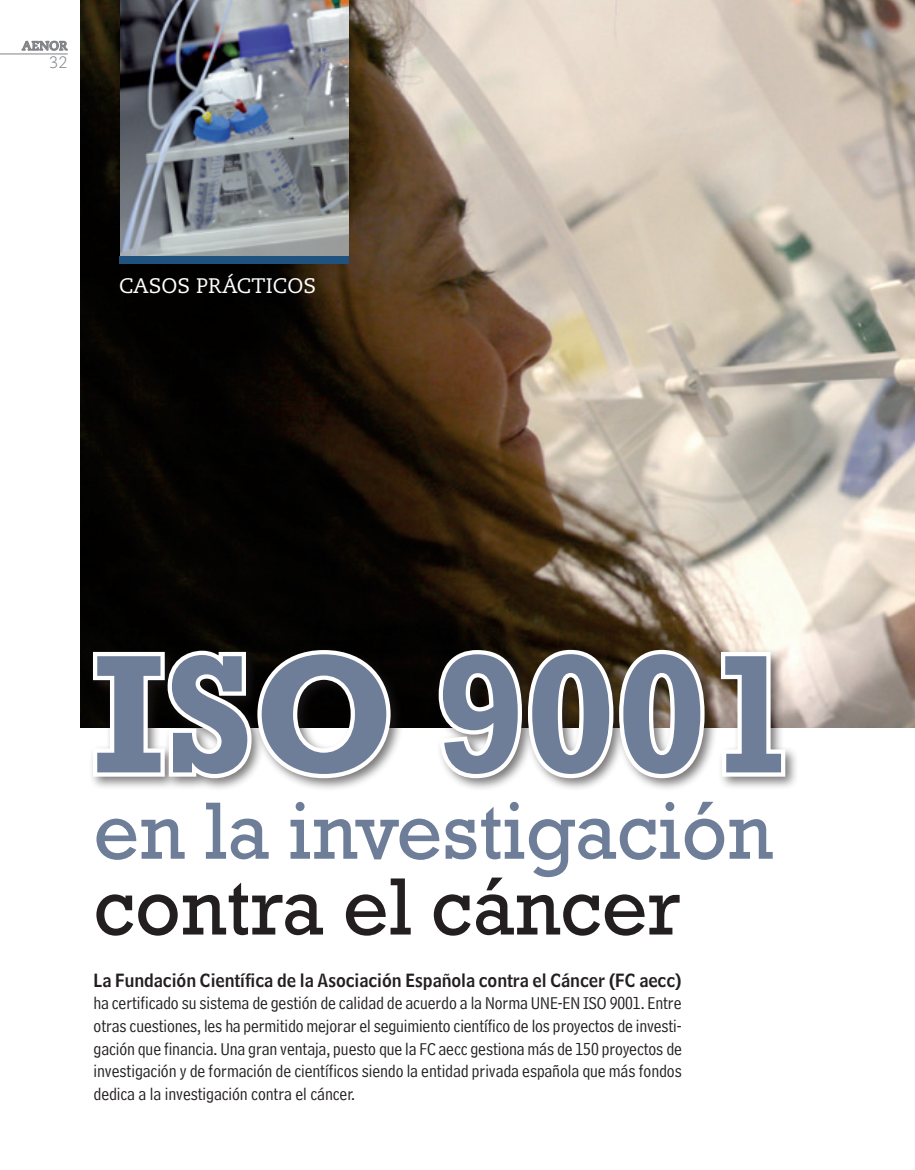
<style>
.page{position:relative;width:915px;height:1170px;background:#fff}
.page>*{position:absolute;margin:0;border:0;box-sizing:border-box;transform-origin:0 0}
._02_TITULAR_TEMAS{font:700 171px "Rockwell Std";color:#6e7e99;scale:.96 1}
._02_TITULAR_TEMAS-2{font:82.5px "Rockwell Std";color:#6e7e99;scale:.96 1}
._02_TITULAR_TEMAS-3{font:82.5px "Rockwell Std";color:#231f20;scale:.96 1}
.t1{font:21px "Caecilia LT Std";letter-spacing:.005em;color:#fff}
._03_ENTRADILLA{font:18px/22.5px "Bell Centennial Std Address";letter-spacing:-.005em;color:#231f20;text-align:justify}
.t2{font:300 16.5px "Caecilia LT Std";color:#808285}
.t3{font:700 12.75px "Caecilia LT Std";color:#808285}
.s1{font-family:"Bell Centennial Std Name Num"}
</style>
<div class="page">
<img style="left:81px;top:0;width:833px;height:727px">
<svg style="left:22px;top:41px;width:46px;height:10px"></svg>
<hr style="left:0;top:54px;width:68px;height:1px;background:#808285">
<div style="left:88px;top:644px;width:710px;height:147px;background:#231f20;opacity:.6"></div>
<svg style="left:89px;top:645px;width:306px;height:137px"></svg>
<svg style="left:434px;top:645px;width:274px;height:137px"></svg>
<svg style="left:716px;top:647px;width:73px;height:133px"></svg>
<img style="left:120px;top:0;width:229px;height:260px">
<div style="left:119px;top:257px;width:229px;height:7px;background:#20527f"></div>
<p class="t3" style="left:22px;top:38px;width:47px">AENOR</p>
<p class="t2" style="left:49px;top:53px;width:20px">32</p>
<p class="t1" style="left:119px;top:273px;width:198px">CASOS PRÁCTICOS</p>
<p class="_02_TITULAR_TEMAS" style="left:94px;top:613px;width:735px">ISO 9001</p>
<p class="_02_TITULAR_TEMAS-2" style="left:94px;top:783px;width:708px">en la investigación</p>
<p class="_02_TITULAR_TEMAS-3" style="left:94px;top:858px;width:613px">contra el cáncer</p>
<p class="_03_ENTRADILLA" style="left:94px;top:969px;width:589px"><span class="s1">La Fundación Científica de la Asociación Española contra el Cáncer (FC aecc) </span>ha certificado su sistema de gestión de calidad de acuerdo a la Norma UNE-EN ISO 9001. Entre otras cuestiones, les ha permitido mejorar el seguimiento científico de los proyectos de investi&shy;gación que financia. Una gran ventaja, puesto que la FC aecc gestiona más de 150 proyectos de investigación y de formación de científicos siendo la entidad privada española que más fondos dedica a la investigación contra el cáncer.</p>
</div>
